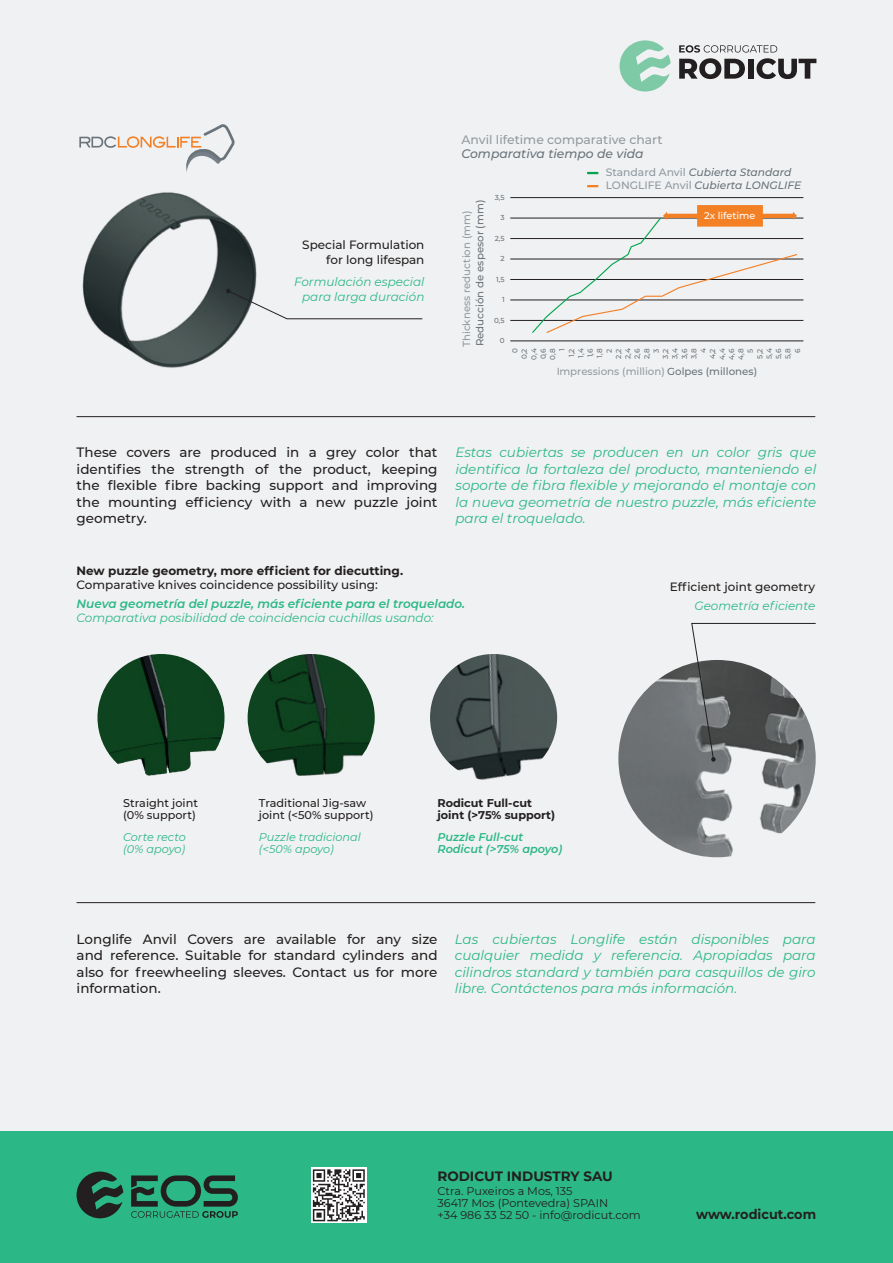
<style>
.page{position:relative;width:893px;height:1263px;background:#f0f1f2}
.page>*{position:absolute;margin:0;border:0;box-sizing:border-box;transform-origin:0 0}
.t1{font:italic 13.5px/16.5px "Montserrat";color:#2bb886;text-align:justify}
.t2{font:500 13.5px/16.5px "Montserrat";color:#231f20;text-align:justify}
.t3{font:700 13.5px "Montserrat";color:#231f20}
.t4{font:700 13.5px "Montserrat";color:#231f20;scale:.95 1}
.t5{font:500 12.3px "Montserrat";color:#6a747b}
.t6{font:italic 500 12.3px "Montserrat";color:#6a747b}
.t7{font:italic 12px/14.4px "Montserrat";color:#2bb886;text-align:right}
.t8{font:500 12px "Montserrat";color:#231f20}
.t9{font:italic 600 12px "Montserrat";color:#2bb886}
.t10{font:700 12px "Montserrat";color:#231f20}
.t11{font:11.25px/12px "Montserrat";color:#231f20}
.t12{font:500 11.25px/12px "Montserrat";color:#231f20}
.t13{font:italic 11.25px/12px "Montserrat";color:#2bb886}
.t14{font:700 11.25px/12px "Montserrat";color:#231f20}
.t15{font:italic 600 11.25px/12px "Montserrat";color:#2bb886}
.t16{font:italic 500 10.8px "Montserrat";color:#6a747b}
.t17{font:500 10.2px/13.4px "Montserrat";color:#6a747b}
.t18{font:500 9.75px "Montserrat";color:#fff}
.t19{font:500 7.2px/9.4px "Montserrat";color:#6a747b;text-align:right}
.s1{font-style:normal;color:#8f99a1}
</style>
<div class="page">
<svg style="left:620px;top:40px;width:51px;height:52px"></svg>
<svg style="left:679px;top:45px;width:137px;height:34px"></svg>
<div style="left:0;top:1131px;width:893px;height:132px;background:#2bb886"></div>
<svg style="left:77px;top:1171px;width:46px;height:47px"></svg>
<svg style="left:131px;top:1175px;width:107px;height:43px"></svg>
<svg style="left:311px;top:1168px;width:55px;height:55px"></svg>
<svg style="left:313px;top:1169px;width:52px;height:52px;background:#9e9c9c"></svg>
<hr style="left:77px;top:902px;width:738px;height:1px;background:#231f20">
<img style="left:82px;top:192px;width:175px;height:176px">
<svg style="left:226px;top:289px;width:197px;height:31px"></svg>
<hr style="left:510px;top:197px;width:293px;height:1px;background:#231f20">
<hr style="left:510px;top:238px;width:293px;height:1px;background:#231f20">
<hr style="left:510px;top:218px;width:293px;height:1px;background:#231f20">
<hr style="left:510px;top:259px;width:293px;height:1px;background:#231f20">
<hr style="left:510px;top:279px;width:293px;height:1px;background:#231f20">
<hr style="left:510px;top:300px;width:293px;height:1px;background:#231f20">
<hr style="left:510px;top:320px;width:293px;height:1px;background:#231f20">
<hr style="left:510px;top:341px;width:293px;height:1px;background:#231f20">
<svg style="left:531px;top:205px;width:267px;height:128px"></svg>
<svg style="left:587px;top:172px;width:11px;height:2px"></svg>
<svg style="left:587px;top:185px;width:11px;height:2px"></svg>
<img style="left:97px;top:654px;width:128px;height:127px;border-radius:64px">
<img style="left:248px;top:654px;width:127px;height:122px">
<img style="left:430px;top:654px;width:127px;height:127px;border-radius:64px">
<img style="left:618px;top:660px;width:198px;height:197px;border-radius:99px">
<svg style="left:691px;top:623px;width:125px;height:139px"></svg>
<svg style="left:79px;top:124px;width:155px;height:48px"></svg>
<hr style="left:77px;top:416px;width:738px;height:1px;background:#231f20">
<p class="t8" style="left:302px;top:237px;width:124px">Special Formulation</p>
<p class="t8" style="left:326px;top:251px;width:100px">for long lifespan</p>
<p class="t7" style="left:294px;top:275px;width:132px">Formulación especial para larga duración</p>
<p class="t5" style="left:461px;top:131px;width:203px">Anvil lifetime comparative chart</p>
<p class="t6" style="left:461px;top:145px;width:184px">Comparativa tiempo de vida</p>
<p class="t19" style="left:495px;top:192px;width:11px">3,5</p>
<p class="t19" style="left:501px;top:213px;width:6px">3</p>
<p class="t19" style="left:495px;top:233px;width:12px">2,5</p>
<p class="t19" style="left:501px;top:254px;width:6px">2</p>
<p class="t19" style="left:496px;top:274px;width:10px">1,5</p>
<p class="t19" style="left:502px;top:295px;width:4px">1</p>
<p class="t19" style="left:494px;top:315px;width:12px">0,5</p>
<p class="t19" style="left:500px;top:336px;width:6px">0</p>
<p class="t19" style="left:510px;top:360px;width:13px;rotate:-90deg">0<br>0,2<br>0,4<br>0,6<br>0,8<br>1<br>1,2<br>1,4<br>1,6<br>1,8<br>2<br>2,2<br>2,4<br>2,6<br>2,8<br>3<br>3,2<br>3,4<br>3,6<br>3,8<br>4<br>4,2<br>4,4<br>4,6<br>4,8<br>5<br>5,2<br>5,4<br>5,6<br>5,8<br>6</p>
<p class="t16" style="left:606px;top:165px;width:187px"><span class="s1">Standard Anvil</span> Cubierta Standard</p>
<p class="t16" style="left:606px;top:178px;width:197px"><span class="s1">LONGLIFE Anvil</span> Cubierta LONGLIFE</p>
<p class="t17" style="left:459px;top:347px;width:149px;rotate:-90deg">Thickness reduction (mm)<br>Reducción de espesor (mm)</p>
<p class="t18" style="left:704px;top:209px;width:53px">2x lifetime</p>
<p class="t17" style="left:556px;top:365px;width:202px">Impressions (million) Golpes (millones)</p>
<p class="t2" style="left:77px;top:444px;width:362px">These covers are produced in a grey color that identifies the strength of the product, keeping the flexible fibre backing support and improving the mounting efficiency with a new puzzle joint geometry.</p>
<p class="t10" style="left:76px;top:562px;width:328px">New puzzle geometry, more efficient for diecutting.</p>
<p class="t8" style="left:76px;top:576px;width:303px">Comparative knives coincidence possibility using:</p>
<p class="t1" style="left:455px;top:444px;width:362px">Estas cubiertas se producen en un color gris que identifica la fortaleza del producto, manteniendo el soporte de fibra flexible y mejorando el montaje con la nueva geometría de nuestro puzzle, más eficiente para el troquelado.</p>
<p class="t8" style="left:670px;top:578px;width:147px">Efficient joint geometry</p>
<p class="t9" style="left:76px;top:595px;width:390px">Nueva geometría del puzzle, más eficiente para el troquelado.</p>
<p class="t7" style="left:76px;top:610px;width:359px">Comparativa posibilidad de coincidencia cuchillas usando:</p>
<p class="t12" style="left:123px;top:797px;width:76px">Straight joint</p>
<p class="t12" style="left:123px;top:809px;width:74px">(0% support)</p>
<p class="t13" style="left:123px;top:831px;width:64px">Corte recto</p>
<p class="t13" style="left:123px;top:843px;width:64px">(0% apoyo)</p>
<p class="t12" style="left:259px;top:797px;width:116px">Traditional Jig-saw joint (&lt;50% support)</p>
<p class="t13" style="left:259px;top:831px;width:103px">Puzzle tradicional (&lt;50% apoyo)</p>
<p class="t14" style="left:437px;top:797px;width:119px">Rodicut Full-cut joint (&gt;75% support)</p>
<p class="t15" style="left:437px;top:831px;width:126px">Puzzle Full-cut<br>Rodicut (&gt;75% apoyo)</p>
<p class="t7" style="left:694px;top:598px;width:122px">Geometría eficiente</p>
<p class="t2" style="left:77px;top:930px;width:362px">Longlife Anvil Covers are available for any size and reference. Suitable for standard cylinders and also for freewheeling sleeves. Contact us for more information.</p>
<p class="t1" style="left:455px;top:930px;width:362px">Las cubiertas Longlife están disponibles para cualquier medida y referencia. Apropiadas para cilindros standard y también para casquillos de giro libre. Contáctenos para más información.</p>
<p class="t3" style="left:437px;top:1167px;width:177px">RODICUT INDUSTRY SAU</p>
<p class="t11" style="left:437px;top:1184px;width:205px">Ctra. Puxeiros a Mos, 135<br>36417 Mos (Pontevedra) SPAIN<br>+34 986 33 52 50 - info@rodicut.com</p>
<p class="t4" style="left:696px;top:1204px;width:128px">www.rodicut.com</p>
</div>
